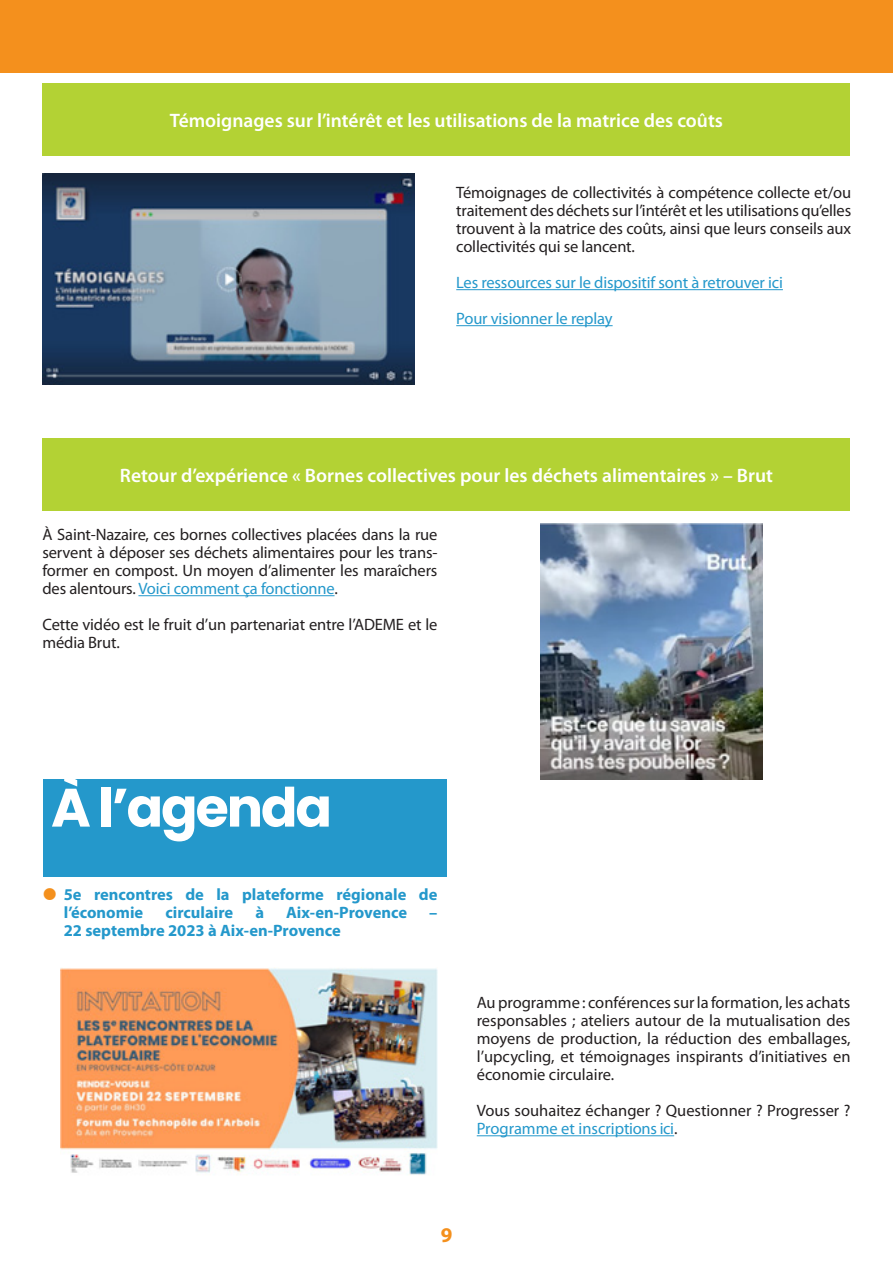
<style>
.page{position:relative;width:893px;height:1263px;background:#fff}
.page>*{position:absolute;margin:0;border:0;box-sizing:border-box;transform-origin:0 0}
.t1{font:700 54px "Poppins";letter-spacing:-.04em;color:#fff}
.t2{font:700 21px "Myriad Pro";color:#f4901d}
.t3{font:600 19.5px "Myriad Pro";color:#fff}
.t4{font:16.5px/18px "Myriad Pro";letter-spacing:-.01em;color:#231f20;text-align:justify}
.t5{font:700 16.5px/18px "Myriad Pro";color:#2498cb}
.t6{font:16.5px "Myriad Pro";letter-spacing:-.01em;color:#2498cb}
.s1{color:#2498cb}
</style>
<div class="page">
<div style="left:0;top:0;width:893px;height:72px;background:#f4901d"></div>
<div style="left:43px;top:779px;width:403px;height:98px;background:#2498cb"></div>
<hr style="left:477px;top:1135px;width:197px;height:1px;background:#2498cb">
<img style="left:61px;top:968px;width:377px;height:207px">
<hr style="left:138px;top:595px;width:197px;height:1px;background:#2498cb">
<div style="left:43px;top:438px;width:807px;height:73px;background:#b3d234"></div>
<img style="left:540px;top:523px;width:222px;height:256px">
<hr style="left:456px;top:289px;width:327px;height:1px;background:#2498cb">
<hr style="left:456px;top:325px;width:157px;height:1px;background:#2498cb">
<img style="left:43px;top:174px;width:371px;height:210px">
<div style="left:43px;top:84px;width:807px;height:72px;background:#b3d234"></div>
<p class="t3" style="left:170px;top:108px;width:555px">Témoignages sur l’intérêt et les utilisations de la matrice des coûts</p>
<p class="t4" style="left:456px;top:183px;width:396px">Témoignages de collectivités à compétence collecte et/ou traitement des déchets sur l’intérêt et les utilisations qu’elles trouvent à la matrice des coûts, ainsi que leurs conseils aux collectivités qui se lancent.</p>
<p class="t6" style="left:456px;top:272px;width:328px">Les ressources sur le dispositif sont à retrouver ici</p>
<p class="t6" style="left:456px;top:308px;width:158px">Pour visionner le replay</p>
<p class="t3" style="left:120px;top:463px;width:654px">Retour d’expérience « Bornes collectives pour les déchets alimentaires » – Brut</p>
<p class="t4" style="left:43px;top:525px;width:396px">À Saint-Nazaire, ces bornes collectives placées dans la rue servent à déposer ses déchets alimentaires pour les trans&shy;former en compost. Un moyen d’alimenter les maraîchers des alentours. <span class="s1">Voici comment ça fonctionne</span>.</p>
<p class="t4" style="left:43px;top:615px;width:396px">Cette vidéo est le fruit d’un partenariat entre l’ADEME et le média Brut.</p>
<p class="t1" style="left:51px;top:776px;width:283px">À l’agenda</p>
<p class="t5" style="left:64px;top:885px;width:375px">5e rencontres de la plateforme régionale de l’économie</p>
<p class="t5" style="left:165px;top:903px;width:69px">circulaire</p>
<p class="t5" style="left:255px;top:903px;width:10px">à</p>
<p class="t5" style="left:286px;top:903px;width:122px">Aix-en-Provence</p>
<p class="t5" style="left:429px;top:903px;width:10px">–</p>
<p class="t5" style="left:64px;top:921px;width:279px">22 septembre 2023 à Aix-en-Provence</p>
<p class="t4" style="left:477px;top:993px;width:375px">Au programme : conférences sur la formation, les achats responsables ; ateliers autour de la mutualisation des moyens de production, la réduction des emballages, l’upcycling, et témoignages inspirants d’initiatives en économie circulaire.</p>
<p class="t4" style="left:477px;top:1101px;width:375px">Vous souhaitez échanger ? Questionner ? Progresser ?<br><span class="s1">Programme et inscriptions ici</span>.</p>
<p class="t2" style="left:441px;top:1221px;width:13px">9</p>
</div>
